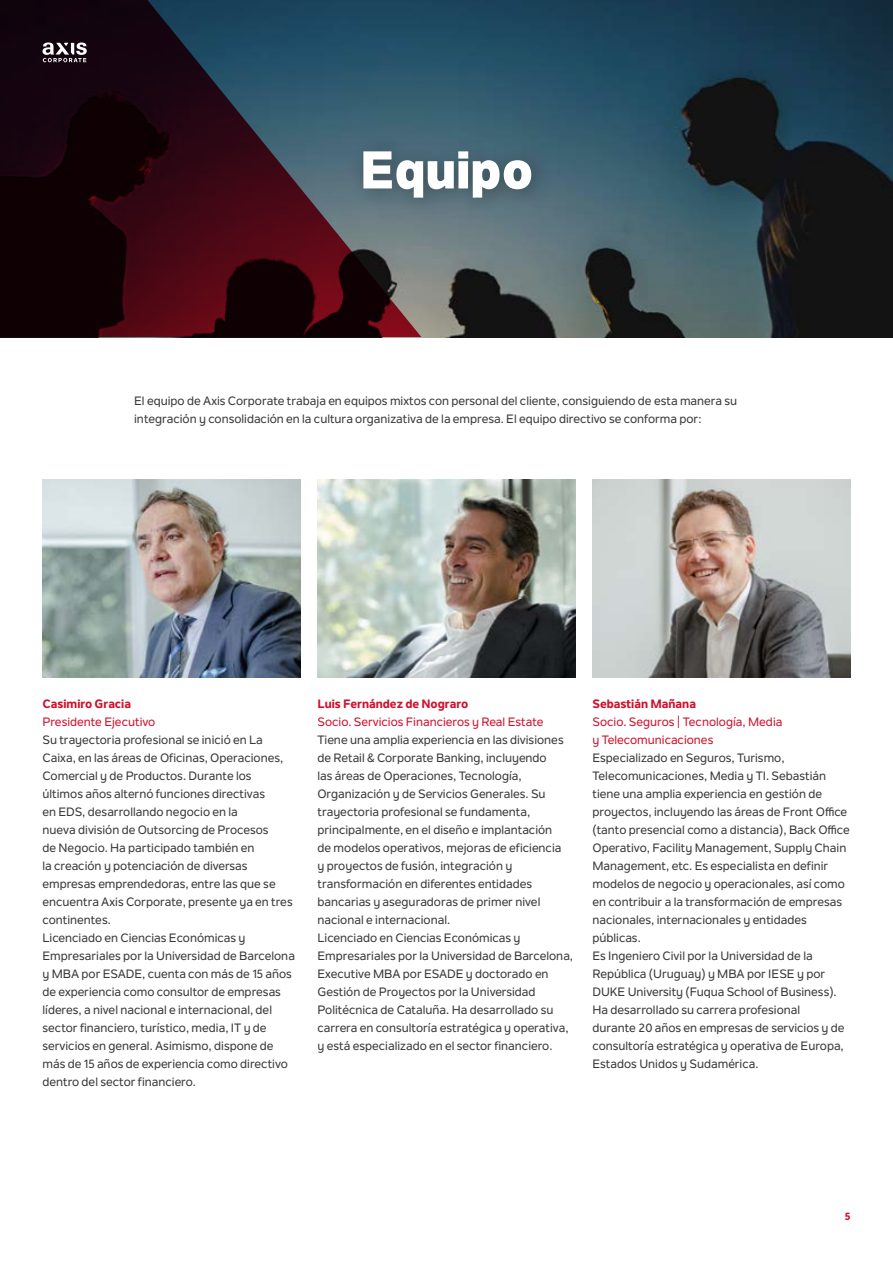
<style>
.page{position:relative;width:893px;height:1263px;background:#fff}
.page>*{position:absolute;margin:0;border:0;box-sizing:border-box;transform-origin:0 0}
.t1{font:800 52.5px "Nolan Next";color:#fff}
.t2{font:500 12px/18px "Nolan Next";color:#393a38}
.t3{font:500 12px/18px "Nolan Next";color:#cf122d}
.t4{font:800 12px "Nolan Next";color:#cf122d}
.t5{font:800 10.5px "Nolan Next";color:#cf122d}
</style>
<div class="page">
<svg style="left:421px;top:0;width:472px;height:337px"></svg>
<svg style="left:0;top:0;width:421px;height:337px"></svg>
<div style="left:347px;top:135px;width:206px;height:84px;background:#000;opacity:.3"></div>
<svg style="left:43px;top:43px;width:44px;height:19px"></svg>
<img style="left:43px;top:479px;width:257px;height:198px">
<img style="left:317px;top:479px;width:258px;height:198px">
<img style="left:592px;top:479px;width:258px;height:198px">
<h1 class="t1" style="left:359px;top:137px;width:175px">Equipo</h1>
<p class="t2" style="left:134px;top:391px;width:604px">El equipo de Axis Corporate trabaja en equipos mixtos con personal del cliente, consiguiendo de esta manera su integración y consolidación en la cultura organizativa de la empresa. El equipo directivo se conforma por:</p>
<p class="t4" style="left:43px;top:696px;width:90px">Casimiro Gracia</p>
<p class="t3" style="left:43px;top:712px;width:114px">Presidente Ejecutivo</p>
<p class="t2" style="left:43px;top:730px;width:254px">Su trayectoria profesional se inició en La Caixa, en las áreas de Oficinas, Operaciones, Comercial y de Productos. Durante los últimos años alternó funciones directivas<br>en EDS, desarrollando negocio en la<br>nueva división de Outsorcing de Procesos<br>de Negocio. Ha participado también en<br>la creación y potenciación de diversas empresas emprendedoras, entre las que se encuentra Axis Corporate, presente ya en tres continentes.<br>Licenciado en Ciencias Económicas y Empresariales por la Universidad de Barcelona y MBA por ESADE, cuenta con más de 15 años de experiencia como consultor de empresas líderes, a nivel nacional e internacional, del sector financiero, turístico, media, IT y de servicios en general. Asimismo, dispone de más de 15 años de experiencia como directivo dentro del sector financiero.</p>
<p class="t4" style="left:317px;top:696px;width:152px">Luis Fernández de Nograro</p>
<p class="t3" style="left:317px;top:712px;width:228px">Socio. Servicios Financieros y Real Estate</p>
<p class="t2" style="left:317px;top:730px;width:257px">Tiene una amplia experiencia en las divisiones de Retail &amp; Corporate Banking, incluyendo<br>las áreas de Operaciones, Tecnología, Organización y de Servicios Generales. Su trayectoria profesional se fundamenta, principalmente, en el diseño e implantación<br>de modelos operativos, mejoras de eficiencia<br>y proyectos de fusión, integración y transformación en diferentes entidades bancarias y aseguradoras de primer nivel nacional e internacional.<br>Licenciado en Ciencias Económicas y Empresariales por la Universidad de Barcelona, Executive MBA por ESADE y doctorado en Gestión de Proyectos por la Universidad Politécnica de Cataluña. Ha desarrollado su carrera en consultoría estratégica y operativa, y está especializado en el sector financiero.</p>
<p class="t4" style="left:592px;top:696px;width:105px">Sebastián Mañana</p>
<p class="t3" style="left:592px;top:712px;width:191px">Socio. Seguros | Tecnología, Media y Telecomunicaciones</p>
<p class="t2" style="left:592px;top:748px;width:259px">Especializado en Seguros, Turismo, Telecomunicaciones, Media y TI. Sebastián tiene una amplia experiencia en gestión de proyectos, incluyendo las áreas de Front Office (tanto presencial como a distancia), Back Office Operativo, Facility Management, Supply Chain Management, etc. Es especialista en definir modelos de negocio y operacionales, así como en contribuir a la transformación de empresas nacionales, internacionales y entidades públicas.<br>Es Ingeniero Civil por la Universidad de la República (Uruguay) y MBA por IESE y por DUKE University (Fuqua School of Business).<br>Ha desarrollado su carrera profesional<br>durante 20 años en empresas de servicios y de consultoría estratégica y operativa de Europa, Estados Unidos y Sudamérica.</p>
<p class="t5" style="left:845px;top:1210px;width:7px">5</p>
</div>
